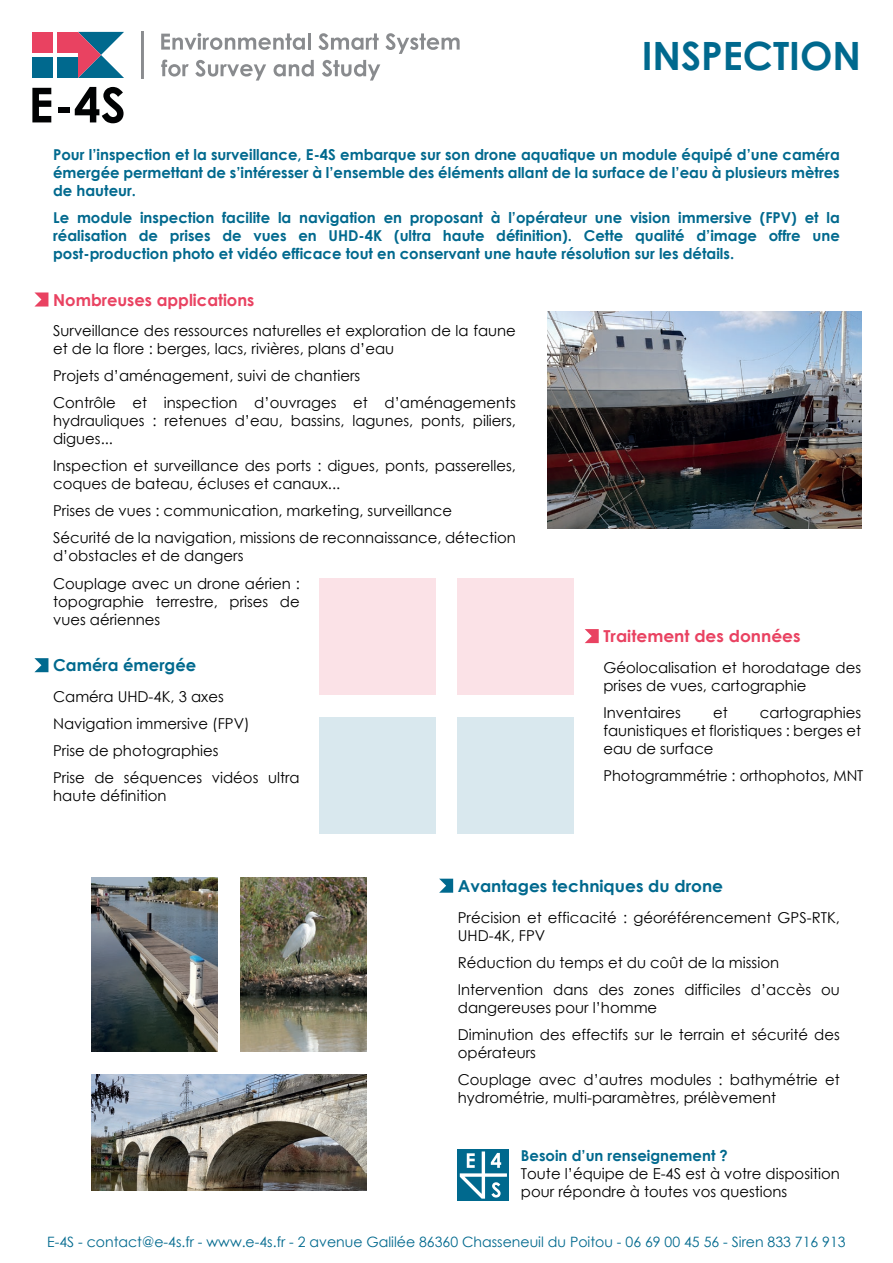
<style>
.page{position:relative;width:893px;height:1263px;background:#fff}
.page>*{position:absolute;margin:0;border:0;box-sizing:border-box;transform-origin:0 0}
.t1{font:700 39px "Century Gothic";color:#00698e}
.t2{font:700 16.5px "Century Gothic";color:#e94261}
.t3{font:700 16.5px "Century Gothic";color:#00698e}
.t4{font:15px/18px "Century Gothic";color:#000001}
.t5{font:700 15px/18px "Century Gothic";color:#00698e;text-align:justify}
.t6{font:14.25px "Century Gothic";color:#00698e}
</style>
<div class="page">
<img style="left:91px;top:1074px;width:275px;height:116px">
<img style="left:240px;top:878px;width:126px;height:174px">
<img style="left:91px;top:878px;width:127px;height:174px">
<img style="left:548px;top:312px;width:313px;height:216px">
<div style="left:458px;top:1149px;width:51px;height:51px;background:#00698e"></div>
<svg style="left:460px;top:1151px;width:47px;height:47px"></svg>
<svg style="left:439px;top:879px;width:14px;height:14px"></svg>
<svg style="left:585px;top:629px;width:14px;height:14px"></svg>
<svg style="left:34px;top:658px;width:14px;height:14px"></svg>
<svg style="left:34px;top:292px;width:14px;height:14px"></svg>
<div style="left:319px;top:578px;width:116px;height:116px;background:#fbe2e7"></div>
<div style="left:319px;top:717px;width:116px;height:116px;background:#d9e8ee"></div>
<div style="left:458px;top:578px;width:116px;height:116px;background:#fbe2e7"></div>
<div style="left:458px;top:717px;width:116px;height:116px;background:#d9e8ee"></div>
<img style="left:142px;top:32px;width:1px;height:46px">
<svg style="left:161px;top:33px;width:144px;height:17px"></svg>
<hr style="left:308px;top:33px;width:3px;height:17px;background:#898b8e">
<svg style="left:318px;top:33px;width:61px;height:17px"></svg>
<svg style="left:385px;top:33px;width:75px;height:21px"></svg>
<svg style="left:161px;top:60px;width:28px;height:17px"></svg>
<svg style="left:195px;top:60px;width:71px;height:21px"></svg>
<svg style="left:274px;top:60px;width:40px;height:17px"></svg>
<svg style="left:322px;top:60px;width:58px;height:21px"></svg>
<svg style="left:32px;top:88px;width:19px;height:34px"></svg>
<div style="left:58px;top:107px;width:12px;height:6px;background:#010203"></div>
<svg style="left:75px;top:87px;width:49px;height:36px"></svg>
<svg style="left:78px;top:32px;width:46px;height:46px"></svg>
<div style="left:57px;top:57px;width:21px;height:21px;background:#00698e"></div>
<div style="left:32px;top:57px;width:21px;height:21px;background:#00698e"></div>
<div style="left:32px;top:32px;width:21px;height:21px;background:#e94261"></div>
<div style="left:57px;top:32px;width:21px;height:21px;background:#e94261"></div>
<h1 class="t1" style="left:642px;top:26px;width:221px">INSPECTION</h1>
<p class="t5" style="left:53px;top:145px;width:788px">Pour l’inspection et la surveillance, E-4S embarque sur son drone aquatique un module équipé d’une caméra émergée permettant de s’intéresser à l’ensemble des éléments allant de la surface de l’eau à plusieurs mètres de hauteur.</p>
<p class="t5" style="left:53px;top:208px;width:788px">Le module inspection facilite la navigation en proposant à l’opérateur une vision immersive (FPV) et la réalisation de prises de vues en UHD-4K (ultra haute définition). Cette qualité d’image offre une post-production photo et vidéo efficace tout en conservant une haute résolution sur les détails.</p>
<p class="t2" style="left:53px;top:287px;width:203px">Nombreuses applications</p>
<p class="t4" style="left:53px;top:322px;width:464px">Surveillance des ressources naturelles et exploration de la faune et de la flore : berges, lacs, rivières, plans d’eau</p>
<p class="t4" style="left:53px;top:362px;width:464px;line-height:27px">Projets d’aménagement, suivi de chantiers<br>Contrôle et inspection d’ouvrages et d’aménagements</p>
<p class="t4" style="left:53px;top:412px;width:464px">hydrauliques : retenues d’eau, bassins, lagunes, ponts, piliers, digues...</p>
<p class="t4" style="left:53px;top:457px;width:464px">Inspection et surveillance des ports : digues, ponts, passerelles, coques de bateau, écluses et canaux...</p>
<p class="t4" style="left:53px;top:497px;width:464px;line-height:27px">Prises de vues : communication, marketing, surveillance<br>Sécurité de la navigation, missions de reconnaissance, détection</p>
<p class="t4" style="left:53px;top:542px;width:248px;line-height:27.2px">d’obstacles et de dangers<br>Couplage avec un drone aérien :</p>
<p class="t4" style="left:53px;top:592px;width:248px">topographie terrestre, prises de vues aériennes</p>
<p class="t3" style="left:53px;top:653px;width:145px">Caméra émergée</p>
<p class="t4" style="left:53px;top:683px;width:248px;line-height:27px">Caméra UHD-4K, 3 axes<br>Navigation immersive (FPV)<br>Prise de photographies<br>Prise de séquences vidéos ultra</p>
<p class="t4" style="left:53px;top:786px;width:115px">haute définition</p>
<p class="t2" style="left:603px;top:624px;width:199px">Traitement des données</p>
<p class="t4" style="left:603px;top:658px;width:259px">Géolocalisation et horodatage des prises de vues, cartographie</p>
<p class="t4" style="left:603px;top:703px;width:79px">Inventaires</p>
<p class="t4" style="left:713px;top:703px;width:16px">et</p>
<p class="t4" style="left:603px;top:703px;width:259px;text-align:justify;text-indent:157px">cartographies faunistiques et floristiques : berges et eau de surface</p>
<p class="t4" style="left:603px;top:766px;width:262px">Photogrammétrie : orthophotos, MNT</p>
<p class="t3" style="left:458px;top:873px;width:267px">Avantages techniques du drone</p>
<p class="t4" style="left:458px;top:908px;width:384px">Précision et efficacité : géoréférencement GPS-RTK,<br>UHD-4K, FPV</p>
<p class="t4" style="left:458px;top:948px;width:383px;line-height:27px">Réduction du temps et du coût de la mission<br>Intervention dans des zones difficiles d’accès ou</p>
<p class="t4" style="left:458px;top:993px;width:383px;line-height:27px">dangereuses pour l’homme<br>Diminution des effectifs sur le terrain et sécurité des</p>
<p class="t4" style="left:458px;top:1038px;width:383px;line-height:27px">opérateurs<br>Couplage avec d’autres modules : bathymétrie et</p>
<p class="t4" style="left:458px;top:1088px;width:320px">hydrométrie, multi-paramètres, prélèvement</p>
<p class="t5" style="left:521px;top:1146px;width:209px">Besoin d’un renseignement ?</p>
<p class="t4" style="left:521px;top:1164px;width:320px">Toute l’équipe de E-4S est à votre disposition pour répondre à toutes vos questions</p>
<p class="t6" style="left:47px;top:1232px;width:800px">E-4S - contact@e-4s.fr - www.e-4s.fr - 2 avenue Galilée 86360 Chasseneuil du Poitou - 06 69 00 45 56 - Siren 833 716 913</p>
</div>
